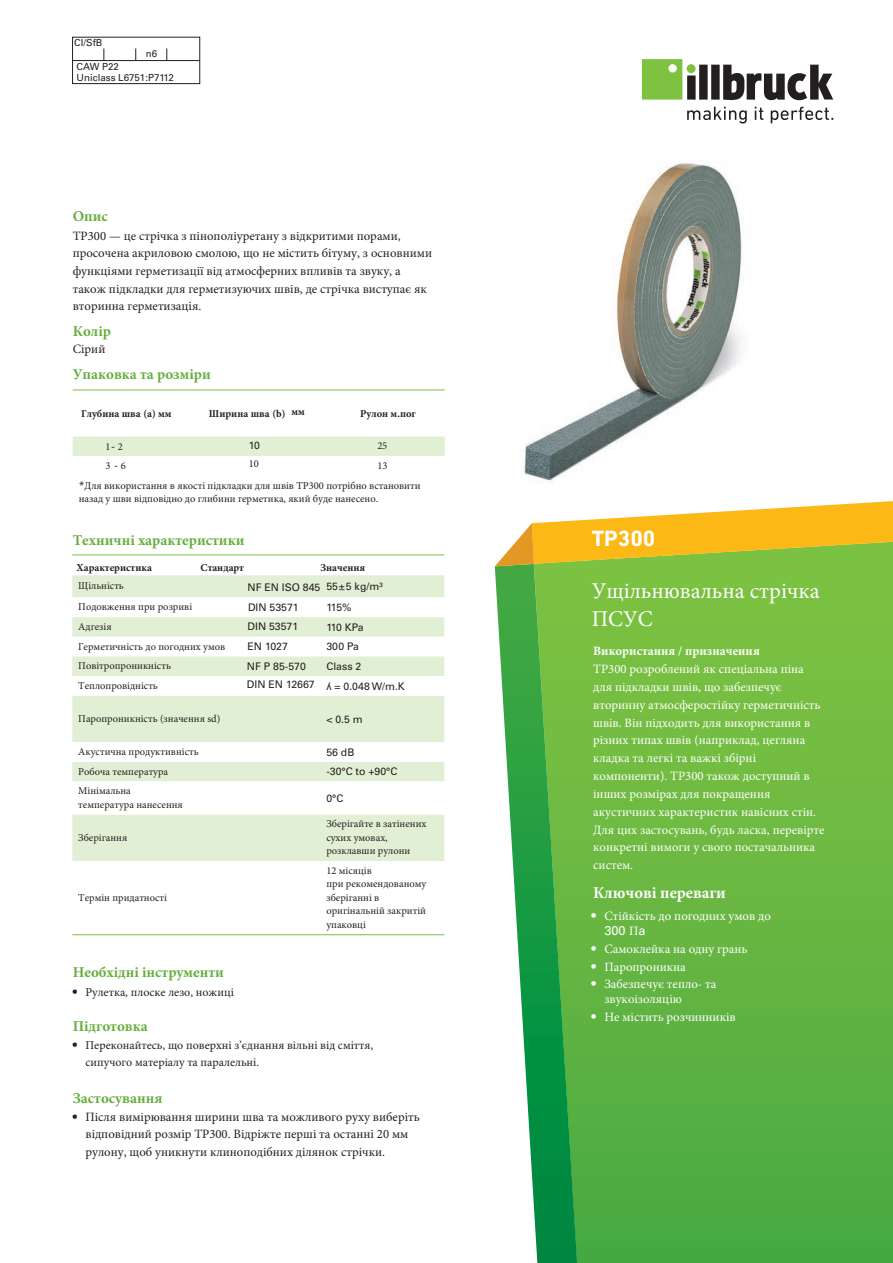
<style>
.page{position:relative;width:893px;height:1263px;background:#fff}
.page>*{position:absolute;margin:0;border:0;box-sizing:border-box;transform-origin:0 0}
.Copytext_white{font:22.5px/28px "Minion Pro";color:#fff}
.Copytext_white-2{font:700 22.5px "DIN Next W1 G";color:#fff}
.Copytext_white-3{font:700 16.5px "Minion Pro";color:#fff}
.Headlines_Textgreen{font:700 15px "Minion Pro";color:#66ae3d}
.Copytext_white-4{font:700 15px "Minion Pro";color:#66ae3d}
.Copytext_white-5{font:12.75px/17.9px "Minion Pro";color:#fff}
.Headlines_Textgreen-2{font:12.75px/17.5px "Minion Pro";color:#231f20}
.Copytext_white-6{font:12.75px/17.7px "Minion Pro";color:#231f20}
.Copytext_white-7{font:12px/17.1px "Minion Pro";color:#231f20}
.Captions__Annotation{font:10.5px/13.5px "Minion Pro";color:#231f20}
.Captions__Annotation-2{font:10.5px "Univers LTCYR 55 Roman";color:#231f20}
.Captions__Annotation-3{font:700 10.5px "Minion Pro";color:#231f20}
.t1{font:9.75px "Univers LTCYR 55 Roman";color:#231f20}
.s1{font-family:"Univers LTCYR 55 Roman"}
.s2{font-family:"Univers LTCYR 55 Roman";font-size:12px}
.s3{font-weight:700}
</style>
<div class="page">
<svg style="left:642px;top:59px;width:191px;height:41px"></svg>
<svg style="left:687px;top:107px;width:60px;height:17px"></svg>
<svg style="left:755px;top:107px;width:8px;height:13px"></svg>
<svg style="left:771px;top:107px;width:62px;height:16px"></svg>
<svg style="left:578px;top:566px;width:315px;height:697px;background:#65b641"></svg>
<svg style="left:495px;top:566px;width:83px;height:697px"></svg>
<svg style="left:495px;top:501px;width:398px;height:65px"></svg>
<div style="left:73px;top:437px;width:372px;height:19px;background:#e1efd4"></div>
<hr style="left:73px;top:390px;width:93px;height:1px;background:#7bc142">
<hr style="left:166px;top:390px;width:93px;height:1px;background:#7bc142">
<hr style="left:259px;top:390px;width:93px;height:1px;background:#7bc142">
<hr style="left:352px;top:390px;width:93px;height:1px;background:#7bc142">
<div style="left:72px;top:37px;width:128px;height:47px;border:1px solid #231f20"></div>
<hr style="left:72px;top:60px;width:128px;height:1px;background:#231f20">
<svg style="left:104px;top:48px;width:1px;height:12px"></svg>
<svg style="left:135px;top:48px;width:1px;height:12px"></svg>
<svg style="left:167px;top:48px;width:1px;height:12px"></svg>
<div style="left:72px;top:575px;width:372px;height:22px;background:#e1efd4"></div>
<svg style="left:72px;top:597px;width:372px;height:264px;fill:#e1efd4"></svg>
<hr style="left:72px;top:554px;width:124px;height:1px;background:#7bc142">
<hr style="left:196px;top:554px;width:124px;height:1px;background:#7bc142">
<hr style="left:320px;top:554px;width:124px;height:1px;background:#7bc142">
<hr style="left:72px;top:934px;width:124px;height:1px;background:#7bc142">
<hr style="left:196px;top:934px;width:124px;height:1px;background:#7bc142">
<hr style="left:320px;top:934px;width:124px;height:1px;background:#7bc142">
<img style="left:521px;top:163px;width:223px;height:319px">
<svg style="left:326px;top:682px;width:5px;height:8px"></svg>
<p class="t1" style="left:74px;top:36px;width:30px">CI/SfB</p>
<p class="t1" style="left:77px;top:59px;width:44px">CAW P22</p>
<p class="t1" style="left:77px;top:71px;width:99px">Uniclass L6751:P7112</p>
<p class="t1" style="left:146px;top:47px;width:13px">n6</p>
<p class="Headlines_Textgreen" style="left:73px;top:206px;width:37px">Опис</p>
<p class="Headlines_Textgreen-2" style="left:73px;top:227px;width:361px">TP300 — це стрічка з пінополіуретану з відкритими порами, просочена акриловою смолою, що не містить бітуму, з основними функціями герметизації від атмосферних впливів та звуку, а також підкладки для герметизуючих швів, де стрічка виступає як вторинна герметизація.</p>
<p class="Headlines_Textgreen" style="left:73px;top:321px;width:40px">Колір</p>
<p class="Headlines_Textgreen-2" style="left:73px;top:341px;width:34px">Сірий</p>
<p class="Headlines_Textgreen" style="left:73px;top:364px;width:140px">Упаковка та розміри</p>
<p class="Captions__Annotation-3" style="left:81px;top:406px;width:92px">Глубина шва (a) мм</p>
<p class="Captions__Annotation-3" style="left:209px;top:406px;width:98px">Ширина шва (b) мм</p>
<p class="Captions__Annotation-3" style="left:360px;top:406px;width:57px">Рулон м.пог</p>
<p class="Captions__Annotation" style="left:105px;top:440px;width:19px">1<span class="s1">-</span> 2</p>
<p class="Captions__Annotation-2" style="left:249px;top:438px;width:13px">10</p>
<p class="Captions__Annotation" style="left:378px;top:439px;width:11px">25</p>
<p class="Captions__Annotation" style="left:105px;top:459px;width:22px">3 <span class="s1">-</span> 6</p>
<p class="Captions__Annotation" style="left:249px;top:457px;width:11px">10</p>
<p class="Captions__Annotation" style="left:378px;top:459px;width:12px">13</p>
<p class="Captions__Annotation" style="left:79px;top:478px;width:343px"><span class="s1">*</span>Для використання в якості підкладки для швів TP300 потрібно встановити назад у шви відповідно до глибини герметика, який буде нанесено.</p>
<p class="Headlines_Textgreen" style="left:73px;top:530px;width:173px">Техничні характеристики</p>
<p class="Captions__Annotation-3" style="left:77px;top:561px;width:77px">Характеристика</p>
<p class="Captions__Annotation-3" style="left:201px;top:561px;width:45px">Стандарт</p>
<p class="Captions__Annotation-3" style="left:320px;top:561px;width:46px">Значення</p>
<p class="Captions__Annotation" style="left:78px;top:579px;width:47px">Щільність</p>
<p class="Captions__Annotation-2" style="left:247px;top:580px;width:74px">NF EN ISO 845</p>
<p class="Captions__Annotation-2" style="left:326px;top:579px;width:58px">55±5 kg/m³</p>
<p class="Captions__Annotation" style="left:78px;top:600px;width:115px">Подовження при розриві</p>
<p class="Captions__Annotation-2" style="left:248px;top:600px;width:52px">DIN 53571</p>
<p class="Captions__Annotation-2" style="left:326px;top:600px;width:27px">115%</p>
<p class="Captions__Annotation" style="left:78px;top:620px;width:35px">Адгезія</p>
<p class="Captions__Annotation-2" style="left:247px;top:619px;width:52px">DIN 53571</p>
<p class="Captions__Annotation-2" style="left:326px;top:620px;width:39px">110 KPa</p>
<p class="Captions__Annotation" style="left:78px;top:639px;width:148px">Герметичність до погодних умов</p>
<p class="Captions__Annotation-2" style="left:247px;top:639px;width:42px">EN 1027</p>
<p class="Captions__Annotation-2" style="left:326px;top:639px;width:34px">300 Pa</p>
<p class="Captions__Annotation" style="left:78px;top:659px;width:94px">Повітропроникність</p>
<p class="Captions__Annotation-2" style="left:247px;top:659px;width:60px">NF P 85-570</p>
<p class="Captions__Annotation-2" style="left:326px;top:659px;width:37px">Class 2</p>
<p class="Captions__Annotation" style="left:78px;top:679px;width:81px">Теплопровідність</p>
<p class="Captions__Annotation-2" style="left:247px;top:677px;width:69px">DIN EN 12667</p>
<p class="Captions__Annotation-2" style="left:334px;top:679px;width:72px">= 0.048 W/m.K</p>
<p class="Captions__Annotation" style="left:78px;top:712px;width:144px">Паропроникність (значення sd)</p>
<p class="Captions__Annotation-2" style="left:326px;top:712px;width:38px">&lt; 0.5 m</p>
<p class="Captions__Annotation" style="left:78px;top:745px;width:122px">Акустична продуктивність</p>
<p class="Captions__Annotation-2" style="left:326px;top:745px;width:30px">56 dB</p>
<p class="Captions__Annotation" style="left:78px;top:764px;width:91px">Робоча температура</p>
<p class="Captions__Annotation-2" style="left:326px;top:764px;width:73px">-30°C to +90°C</p>
<p class="Captions__Annotation" style="left:78px;top:784px;width:106px">Мінімальна температура нанесення</p>
<p class="Captions__Annotation-2" style="left:326px;top:791px;width:19px">0°C</p>
<p class="Captions__Annotation" style="left:78px;top:831px;width:51px">Зберігання</p>
<p class="Captions__Annotation" style="left:326px;top:817px;width:102px">Зберігайте в затінених сухих умовах, розклавши рулони</p>
<p class="Captions__Annotation" style="left:78px;top:891px;width:90px">Термін придатності</p>
<p class="Captions__Annotation" style="left:326px;top:864px;width:101px">12 місяців<br>при рекомендованому зберіганні в оригінальній закритій упаковці</p>
<p class="Copytext_white-4" style="left:73px;top:962px;width:153px">Необхідні інструменти</p>
<p class="Copytext_white-7" style="left:73px;top:983px;width:163px"><span class="s1">•</span> Рулетка, плоске лезо, ножиці</p>
<p class="Copytext_white-4" style="left:73px;top:1016px;width:76px">Підготовка</p>
<p class="Copytext_white-7" style="left:85px;top:1036px;width:289px;text-indent:-13px"><span class="s1">•</span> Переконайтесь, що поверхні з’єднання вільні від сміття, сипучого матеріалу та паралельні.</p>
<p class="Copytext_white-4" style="left:73px;top:1088px;width:91px">Застосування</p>
<p class="Copytext_white-6" style="left:85px;top:1108px;width:336px;text-indent:-13px"><span class="s2">•</span> Після вимірювання ширини шва та можливого руху виберіть відповідний розмір TP300. Відріжте перші та останні 20 мм рулону, щоб уникнути клиноподібних ділянок стрічки.</p>
<p class="Copytext_white-2" style="left:592px;top:525px;width:65px">TP300</p>
<p class="Copytext_white" style="left:592px;top:577px;width:229px">Ущільнювальна стрічка<br>ПСУС</p>
<p class="Copytext_white-5" style="left:593px;top:642px;width:233px"><span class="s3">Використання / призначення<br></span>TP300 розроблений як спеціальна піна для підкладки швів, що забезпечує вторинну атмосферостійку герметичність швів. Він підходить для використання в різних типах швів (наприклад, цегляна кладка та легкі та важкі збірні компоненти). TP300 також доступний в інших розмірах для покращення акустичних характеристик навісних стін.<br>Для цих застосувань, будь ласка, перевірте конкретні вимоги у свого постачальника систем.</p>
<p class="Copytext_white-3" style="left:593px;top:881px;width:134px">Ключові переваги</p>
<p class="Copytext_white-5" style="left:604px;top:908px;width:168px;line-height:15.3px;text-indent:-13px"><span class="s1">•</span> Стійкість до погодних умов до<br><span class="s1">300</span> П<span class="s1">a</span></p>
<p class="Copytext_white-5" style="left:592px;top:940px;width:157px"><span class="s1">•</span> Самоклейка на одну грань</p>
<p class="Copytext_white-5" style="left:592px;top:958px;width:96px"><span class="s1">•</span> Паропроникна</p>
<p class="Copytext_white-5" style="left:604px;top:976px;width:114px;line-height:15.3px;text-indent:-13px"><span class="s1">•</span> Забезпечує тепло- та звукоізоляцію</p>
<p class="Copytext_white-5" style="left:592px;top:1008px;width:146px"><span class="s1">•</span> Не містить розчинників</p>
</div>
